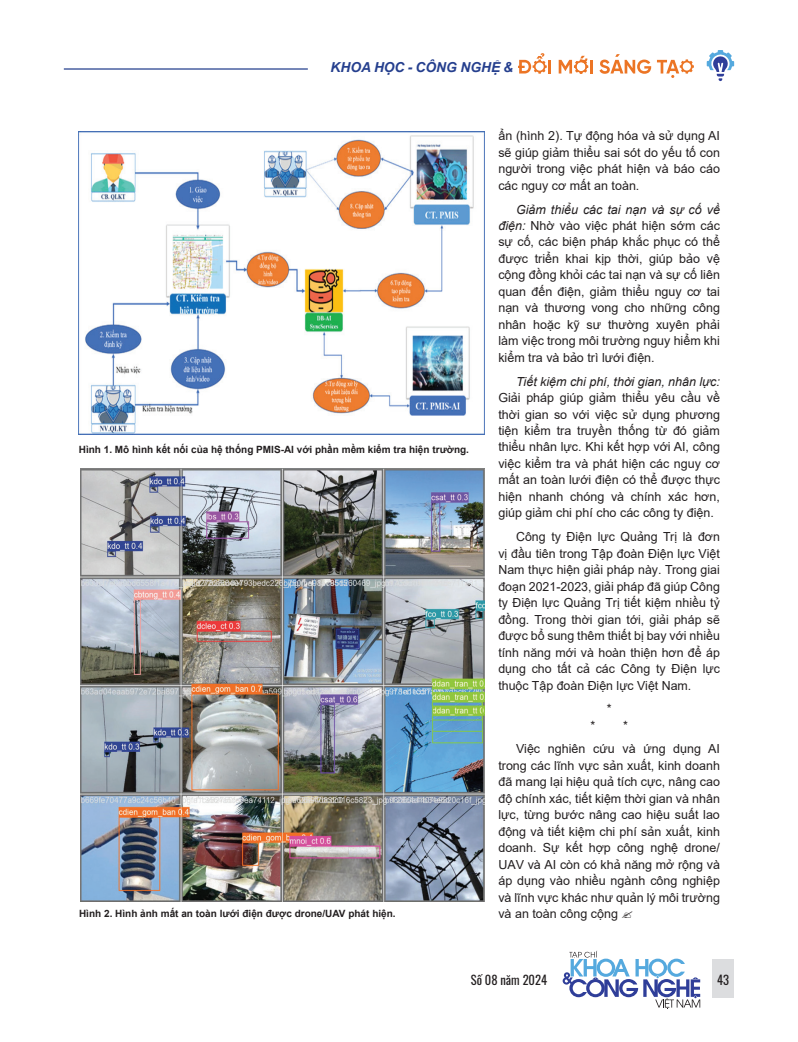
<style>
.page{position:relative;width:798px;height:1042px;background:#fff}
.page>*{position:absolute;margin:0;border:0;box-sizing:border-box;transform-origin:0 0}
.t1{font:italic 700 13.75px "Arial";letter-spacing:.005em;color:#253f8e}
.t2{font:12.5px/16.5px "Arial";color:#231f20;text-align:justify}
.t3{font:italic 12.5px "Arial";color:#231f20}
.t4{font:12.5px "Oswald";color:#231f20}
.t5{font:700 10px "Arial";color:#231f20}
.s1{font-style:italic}
</style>
<div class="page">
<svg style="left:706px;top:50px;width:27px;height:31px"></svg>
<hr style="left:64px;top:68px;width:244px;height:2px;background:#253f8e">
<hr style="left:548px;top:60px;width:3px;height:14px;background:#ec7525">
<svg style="left:518px;top:53px;width:28px;height:21px"></svg>
<hr style="left:589px;top:60px;width:3px;height:14px;background:#ec7525">
<svg style="left:558px;top:56px;width:30px;height:18px"></svg>
<svg style="left:599px;top:54px;width:94px;height:24px"></svg>
<div style="left:712px;top:958px;width:21px;height:39px;background:#dcdddf"></div>
<svg style="left:562px;top:951px;width:138px;height:58px"></svg>
<img style="left:80px;top:469px;width:404px;height:432px">
<img style="left:79px;top:131px;width:405px;height:303px">
<p class="t1" style="left:330px;top:58px;width:184px">KHOA HỌC - CÔNG NGHỆ &amp;</p>
<p class="t5" style="left:79px;top:443px;width:391px">Hình 1. Mô hình kết nối của hệ thống PMIS-AI với phần mềm kiểm tra hiện trường.</p>
<p class="t2" style="left:498px;top:128px;width:223px">ẩn (hình 2). Tự động hóa và sử dụng AI sẽ giúp giảm thiểu sai sót do yếu tố con người trong việc phát hiện và báo cáo các nguy cơ mất an toàn.</p>
<p class="t2" style="left:498px;top:201px;width:223px;text-indent:18px"><span class="s1">Giảm thiểu các tai nạn và sự cố về điện:</span> Nhờ vào việc phát hiện sớm các sự cố, các biện pháp khắc phục có thể được triển khai kịp thời, giúp bảo vệ cộng đồng khỏi các tai nạn và sự cố liên quan đến điện, giảm thiểu nguy cơ tai nạn và thương vong cho những công nhân hoặc kỹ sư thường xuyên phải làm việc trong môi trường nguy hiểm khi kiểm tra và bảo trì lưới điện.</p>
<p class="t3" style="left:516px;top:373px;width:205px">Tiết kiệm chi phí, thời gian, nhân lực:</p>
<p class="t2" style="left:498px;top:389px;width:223px">Giải pháp giúp giảm thiểu yêu cầu về thời gian so với việc sử dụng phương tiện kiểm tra truyền thống từ đó giảm thiểu nhân lực. Khi kết hợp với AI, công việc kiểm tra và phát hiện các nguy cơ mất an toàn lưới điện có thể được thực hiện nhanh chóng và chính xác hơn, giúp giảm chi phí cho các công ty điện.</p>
<p class="t2" style="left:498px;top:528px;width:223px;text-indent:18px">Công ty Điện lực Quảng Trị là đơn vị đầu tiên trong Tập đoàn Điện lực Việt Nam thực hiện giải pháp này. Trong giai đoạn 2021-2023, giải pháp đã giúp Công ty Điện lực Quảng Trị tiết kiệm nhiều tỷ đồng. Trong thời gian tới, giải pháp sẽ được bổ sung thêm thiết bị bay với nhiều tính năng mới và hoàn thiện hơn để áp dụng cho tất cả các Công ty Điện lực thuộc Tập đoàn Điện lực Việt Nam.</p>
<p class="t2" style="left:590px;top:700px;width:39px;text-align:center">*<br>* *</p>
<p class="t2" style="left:498px;top:740px;width:223px;text-indent:18px">Việc nghiên cứu và ứng dụng AI trong các lĩnh vực sản xuất, kinh doanh đã mang lại hiệu quả tích cực, nâng cao độ chính xác, tiết kiệm thời gian và nhân lực, từng bước nâng cao hiệu suất lao động và tiết kiệm chi phí sản xuất, kinh doanh. Sự kết hợp công nghệ drone/ UAV và AI còn có khả năng mở rộng và áp dụng vào nhiều ngành công nghiệp và lĩnh vực khác như quản lý môi trường</p>
<p class="t5" style="left:79px;top:907px;width:318px">Hình 2. Hình ảnh mất an toàn lưới điện được drone/UAV phát hiện.</p>
<p class="t2" style="left:498px;top:905px;width:121px">và an toàn công cộng</p>
<p class="t4" style="left:470px;top:968px;width:78px">Số 08 năm 2024</p>
<p class="t4" style="left:716px;top:968px;width:13px">43</p>
</div>
